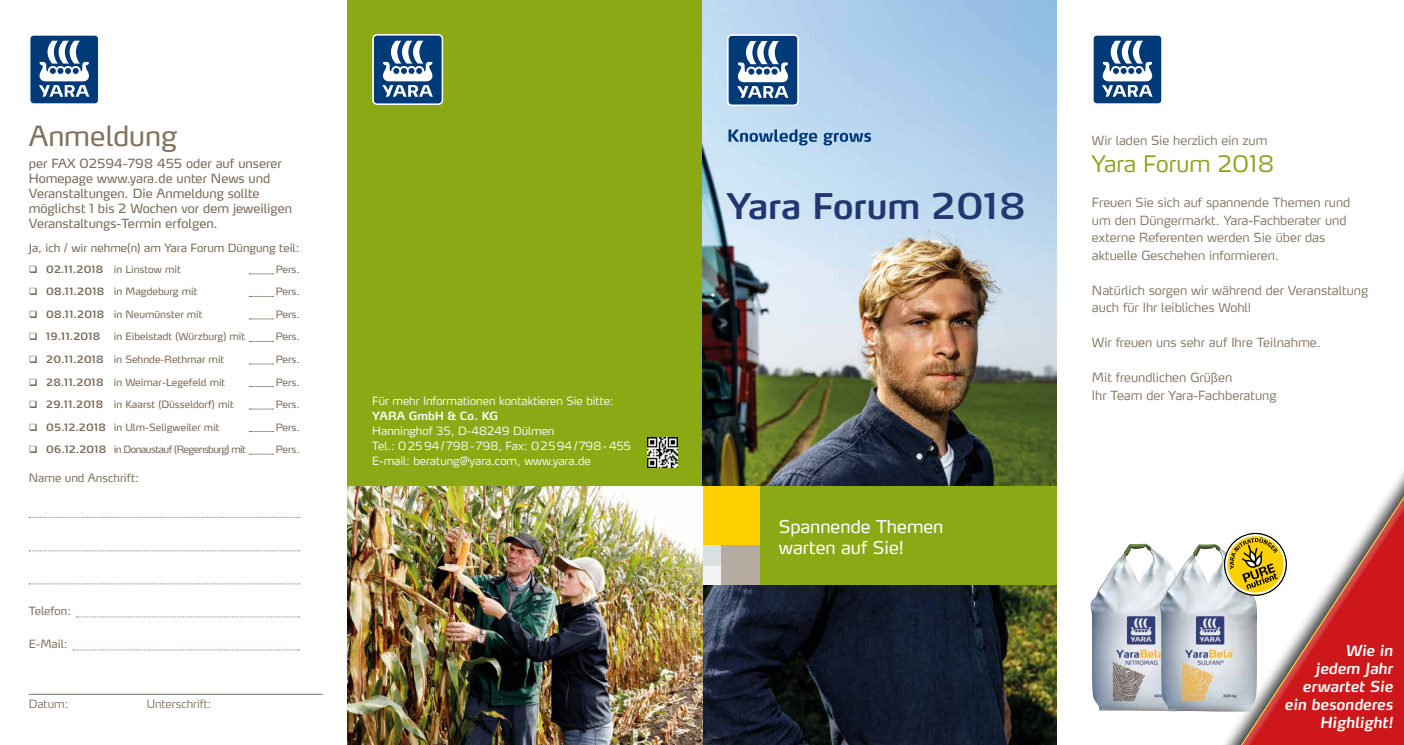
<style>
.page{position:relative;width:1404px;height:745px;background:#fff}
.page>*{position:absolute;margin:0;border:0;box-sizing:border-box;transform-origin:0 0}
.t1{font:600 35px "Yara Max LF";color:#22376f}
.t2{font:27.5px "Yara Max LF";color:#80715d}
.t3{font:300 22.5px "Yara Max LF";color:#86a315}
.t4{font:17.5px/21px "Yara Max LF";color:#fff}
.t5{font:italic 600 15px/18px "Yara Max LF";color:#fff;text-align:right}
.t6{font:300 12.5px/17.5px "Yara Max LF";color:#80715d}
.t7{font:12.5px/15px "Yara Max LF";color:#796956}
.t8{font:300 11.25px/15px "Yara Max LF";color:#fff}
.t9{font:11.25px "Yara Max LF";color:#796956}
.t10{font:11.25px "Yara Max LF";color:#80715d}
.t11{font:300 11.25px "Yara Max LF";color:#80715d}
.t12{font:600 11.25px "Yara Max LF";color:#fff}
.t13{font:10px "Yara Max LF";color:#796956}
.t14{font:10px "Yara Max LF";letter-spacing:-.06em;color:#796956}
.t15{font:600 10px "Yara Max LF";letter-spacing:.03em;color:#796956}
.s1{font-weight:600}
</style>
<div class="page">
<img style="left:702px;top:0;width:354px;height:744px">
<div style="left:702px;top:559px;width:33px;height:25px;background:#f2f4f6"></div>
<div style="left:702px;top:532px;width:30px;height:32px;background:#dadfe1"></div>
<div style="left:721px;top:532px;width:45px;height:52px;background:#b5aba1"></div>
<div style="left:702px;top:486px;width:72px;height:58px;background:#ffd000"></div>
<div style="left:760px;top:486px;width:296px;height:98px;background:#8ba915"></div>
<svg style="left:728px;top:129px;width:143px;height:16px;background:#7fa5c8"></svg>
<svg style="left:727px;top:34px;width:71px;height:72px"></svg>
<svg style="left:29px;top:516px;width:270px;height:1px"></svg>
<svg style="left:29px;top:550px;width:270px;height:1px"></svg>
<svg style="left:29px;top:583px;width:270px;height:1px"></svg>
<svg style="left:76px;top:616px;width:223px;height:1px"></svg>
<svg style="left:73px;top:649px;width:226px;height:1px"></svg>
<hr style="left:29px;top:693px;width:293px;height:1px;background:#80715d">
<svg style="left:30px;top:35px;width:69px;height:69px"></svg>
<svg style="left:249px;top:273px;width:24px;height:1px"></svg>
<svg style="left:249px;top:296px;width:24px;height:1px"></svg>
<svg style="left:249px;top:318px;width:24px;height:1px"></svg>
<svg style="left:249px;top:341px;width:24px;height:1px"></svg>
<svg style="left:249px;top:363px;width:24px;height:1px"></svg>
<svg style="left:249px;top:386px;width:24px;height:1px"></svg>
<svg style="left:249px;top:408px;width:24px;height:1px"></svg>
<svg style="left:249px;top:431px;width:24px;height:1px"></svg>
<svg style="left:249px;top:453px;width:24px;height:1px"></svg>
<svg style="left:1093px;top:35px;width:69px;height:69px"></svg>
<div style="left:1135px;top:430px;width:268px;height:314px;background:#000;opacity:.75"></div>
<svg style="left:1144px;top:450px;width:259px;height:294px"></svg>
<img style="left:1123px;top:543px;width:21px;height:12px">
<img style="left:1190px;top:543px;width:23px;height:12px">
<svg style="left:1220px;top:528px;width:70px;height:71px"></svg>
<div style="left:347px;top:0;width:355px;height:564px;background:#8ba915"></div>
<img style="left:347px;top:486px;width:355px;height:258px">
<svg style="left:372px;top:34px;width:71px;height:71px;background:#587ea3"></svg>
<img style="left:647px;top:437px;width:30px;height:29px">
<h2 class="t2" style="left:29px;top:118px;width:150px">Anmeldung</h2>
<p class="t7" style="left:29px;top:156px;width:265px">per FAX 02594-798 455 oder auf unserer Homepage www.yara.de unter News und Veranstaltungen. Die Anmeldung sollte möglichst 1 bis 2 Wochen vor dem jeweiligen Veranstaltungs-Termin erfolgen.</p>
<p class="t9" style="left:29px;top:241px;width:272px">Ja, ich / wir nehme(n) am Yara Forum Düngung teil:</p>
<p class="t13" style="left:29px;top:263px;width:153px">❑ <span class="s1">02.11.2018</span> in Linstow mit</p>
<p class="t13" style="left:276px;top:263px;width:26px">Pers.</p>
<p class="t13" style="left:29px;top:285px;width:170px">❑ <span class="s1">08.11.2018</span> in Magdeburg mit</p>
<p class="t13" style="left:276px;top:285px;width:26px">Pers.</p>
<p class="t13" style="left:29px;top:308px;width:175px">❑ <span class="s1">08.11.2018</span> in Neumünster mit</p>
<p class="t13" style="left:276px;top:308px;width:26px">Pers.</p>
<p class="t15" style="left:29px;top:330px;width:73px">❑ 19.11.2018</p>
<p class="t13" style="left:114px;top:330px;width:133px">in Eibelstadt (Würzburg) mit</p>
<p class="t13" style="left:276px;top:330px;width:26px">Pers.</p>
<p class="t13" style="left:29px;top:353px;width:197px">❑ <span class="s1">20.11.2018</span> in Sehnde-Rethmar mit</p>
<p class="t13" style="left:276px;top:353px;width:26px">Pers.</p>
<p class="t13" style="left:29px;top:375px;width:198px">❑ <span class="s1">28.11.2018</span> in Weimar-Legefeld mit</p>
<p class="t13" style="left:276px;top:375px;width:26px">Pers.</p>
<p class="t13" style="left:29px;top:398px;width:206px">❑ <span class="s1">29.11.2018</span> in Kaarst (Düsseldorf) mit</p>
<p class="t13" style="left:276px;top:398px;width:26px">Pers.</p>
<p class="t13" style="left:29px;top:420px;width:192px">❑ <span class="s1">05.12.2018</span> in Ulm-Seligweiler mit</p>
<p class="t13" style="left:276px;top:420px;width:26px">Pers.</p>
<p class="t14" style="left:29px;top:443px;width:219px">❑ <span class="s1">06.12.2018</span> in Donaustauf (Regensburg) mit</p>
<p class="t13" style="left:276px;top:443px;width:26px">Pers.</p>
<p class="t10" style="left:29px;top:470px;width:112px">Name und Anschrift:</p>
<p class="t10" style="left:29px;top:603px;width:44px">Telefon:</p>
<p class="t10" style="left:29px;top:636px;width:40px">E-Mail:</p>
<p class="t11" style="left:29px;top:696px;width:41px">Datum:</p>
<p class="t11" style="left:147px;top:696px;width:66px">Unterschrift:</p>
<p class="t8" style="left:372px;top:393px;width:243px">Für mehr Informationen kontaktieren Sie bitte:</p>
<p class="t12" style="left:372px;top:408px;width:127px">YARA GmbH &amp; Co. KG</p>
<p class="t8" style="left:372px;top:423px;width:260px">Hanninghof 35, D-48249 Dülmen<br>Tel.: 02594/798-798, Fax: 02594/798-455<br>E-mail: beratung@yara.com, www.yara.de</p>
<h1 class="t1" style="left:726px;top:184px;width:300px">Yara Forum 2018</h1>
<h3 class="t4" style="left:778px;top:515px;width:166px">Spannende Themen warten auf Sie!</h3>
<p class="t6" style="left:1091px;top:131px;width:177px">Wir laden Sie herzlich ein zum</p>
<h3 class="t3" style="left:1091px;top:149px;width:183px">Yara Forum 2018</h3>
<p class="t6" style="left:1091px;top:193px;width:260px">Freuen Sie sich auf spannende Themen rund um den Düngermarkt. Yara-Fachberater und externe Referenten werden Sie über das aktuelle Geschehen informieren.</p>
<p class="t6" style="left:1091px;top:281px;width:278px">Natürlich sorgen wir während der Veranstaltung auch für Ihr leibliches Wohl!</p>
<p class="t6" style="left:1091px;top:333px;width:230px">Wir freuen uns sehr auf Ihre Teilnahme.</p>
<p class="t6" style="left:1091px;top:368px;width:186px">Mit freundlichen Grüßen<br>Ihr Team der Yara-Fachberatung</p>
<p class="t5" style="left:1284px;top:640px;width:110px">Wie in<br>jedem Jahr erwartet Sie ein besonderes<br>Highlight!</p>
</div>
